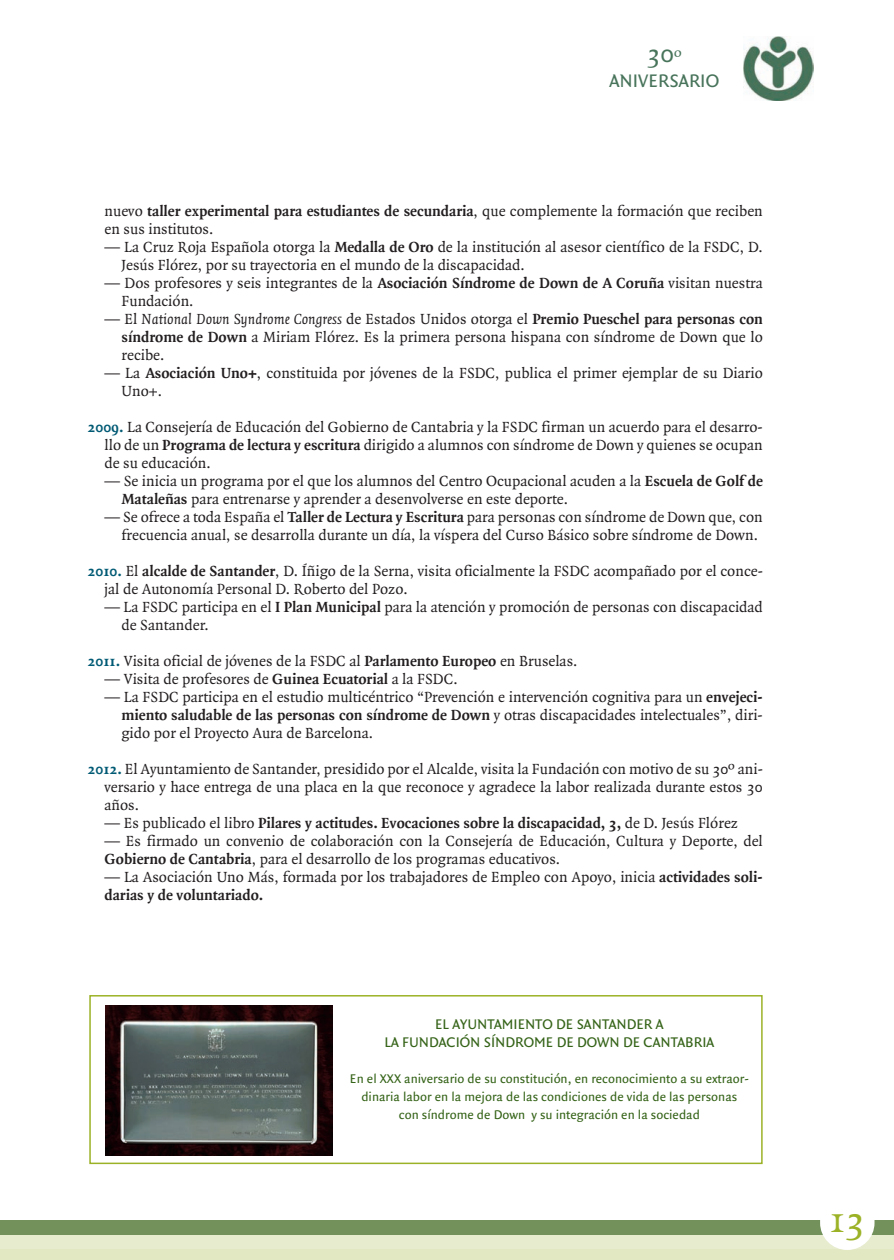
<style>
.page{position:relative;width:894px;height:1260px;background:#fff}
.page>*{position:absolute;margin:0;border:0;box-sizing:border-box;transform-origin:0 0}
.t1{font:39px "Quadraat";color:#9cb226}
.t2{font:27px "Quadraat";color:#48745b}
.t3{font:19.5px "Quadraat Sans Small Caps";color:#48745b}
.t4{font:15.75px/18px "Quadraat";color:#231f20}
.t5{font:700 15.75px "Quadraat";color:#231f20}
.t6{font:15px/18px "Quadraat Sans";color:#366419;text-align:center}
.t7{font:13.5px/18px "Quadraat Sans";color:#366419;text-align:center}
.s1{font-size:18px}
.s2{font-weight:700}
.s3{font-family:"Quadraat Sans";font-style:italic}
.s4{font-style:italic}
.s5{font-weight:700;color:#005a74}
.s6{font-family:"Quadraat Sans";font-weight:400;font-style:italic}
.s7{font-weight:400}
</style>
<div class="page">
<div style="left:89px;top:995px;width:674px;height:169px;border:2px solid #9cb226"></div>
<div style="left:0;top:1221px;width:894px;height:39px;background:#e1e8c2"></div>
<div style="left:0;top:1221px;width:894px;height:28px;background:#e7ecce"></div>
<div style="left:0;top:1221px;width:894px;height:14px;background:#73925b"></div>
<div style="left:820px;top:1191px;width:55px;height:59px;background:#fff;border-radius:27px"></div>
<img style="left:744px;top:36px;width:69px;height:64px">
<img style="left:105px;top:1006px;width:228px;height:149px">
<h2 class="t2" style="left:647px;top:43px;width:36px">30<span class="s1">º</span></h2>
<p class="t3" style="left:609px;top:69px;width:111px">ANIVERSARIO</p>
<p class="t4" style="left:105px;top:203px;width:660px">nuevo <span class="s2">taller experimental para estudiantes de secundaria</span>, que complemente la formación que reciben en sus institutos.</p>
<p class="t4" style="left:122px;top:239px;width:643px;text-indent:-17px"><span class="s3">—</span> La Cruz Roja Española otorga la <span class="s2">Medalla de Oro</span> de la institución al asesor científico de la FSDC, D.<br>Jesús Flórez, por su trayectoria en el mundo de la discapacidad.</p>
<p class="t4" style="left:122px;top:275px;width:643px;text-indent:-17px"><span class="s3">—</span> Dos profesores y seis integrantes de la <span class="s2">Asociación Síndrome de Down de A Coruña</span> visitan nuestra<br>Fundación.</p>
<p class="t4" style="left:122px;top:311px;width:643px;text-align:justify;text-indent:-17px"><span class="s3">—</span> El <span class="s4">National Down Syndrome Congress</span> de Estados Unidos otorga el <span class="s2">Premio Pueschel para personas con síndrome de Down</span> a Miriam Flórez. Es la primera persona hispana con síndrome de Down que lo recibe.</p>
<p class="t4" style="left:122px;top:365px;width:643px;text-indent:-17px"><span class="s3">—</span> La <span class="s2">Asociación Uno+</span>, constituida por jóvenes de la FSDC, publica el primer ejemplar de su Diario<br>Uno+.</p>
<p class="t4" style="left:105px;top:419px;width:660px;text-align:justify;text-indent:-17px"><span class="s5">2009.</span> La Consejería de Educación del Gobierno de Cantabria y la FSDC firman un acuerdo para el desarro&shy;llo de un <span class="s2">Programa de lectura y escritura</span> dirigido a alumnos con síndrome de Down y quienes se ocupan de su educación.</p>
<p class="t4" style="left:122px;top:473px;width:643px;text-indent:-17px"><span class="s3">—</span> Se inicia un programa por el que los alumnos del Centro Ocupacional acuden a la <span class="s2">Escuela de Golf de<br>Mataleñas</span> para entrenarse y aprender a desenvolverse en este deporte.</p>
<p class="t4" style="left:105px;top:509px;width:660px;text-align:right"><span class="s3">—</span> Se ofrece a toda España el <span class="s2">Taller de Lectura y Escritura</span> para personas con síndrome de Down que, con frecuencia anual, se desarrolla durante un día, la víspera del Curso Básico sobre síndrome de Down.</p>
<p class="t4" style="left:105px;top:563px;width:660px;text-indent:-17px"><span class="s5">2010.</span> El <span class="s2">alcalde de Santander</span>, D. Íñigo de la Serna, visita oficialmente la FSDC acompañado por el conce&shy;jal de Autonomía Personal D. Roberto del Pozo.</p>
<p class="t4" style="left:122px;top:599px;width:643px;text-indent:-17px"><span class="s3">—</span> La FSDC participa en el <span class="s2">I Plan Municipal</span> para la atención y promoción de personas con discapacidad de Santander.</p>
<p class="t4" style="left:88px;top:653px;width:492px"><span class="s5">2011.</span> Visita oficial de jóvenes de la FSDC al <span class="s2">Parlamento Europeo</span> en Bruselas.</p>
<p class="t4" style="left:105px;top:671px;width:355px"><span class="s3">—</span> Visita de profesores de <span class="s2">Guinea Ecuatorial</span> a la FSDC.</p>
<p class="t4" style="left:122px;top:689px;width:643px;text-align:justify;text-indent:-17px"><span class="s3">—</span> La FSDC participa en el estudio multicéntrico “Prevención e intervención cognitiva para un <span class="s2">envejeci&shy;miento saludable de las personas con síndrome de Down</span> y otras discapacidades intelectuales”, diri&shy;gido por el Proyecto Aura de Barcelona.</p>
<p class="t4" style="left:105px;top:761px;width:660px;text-align:justify;text-indent:-17px"><span class="s5">2012.</span> El Ayuntamiento de Santander, presidido por el Alcalde, visita la Fundación con motivo de su 30º ani&shy;versario y hace entrega de una placa en la que reconoce y agradece la labor realizada durante estos 30 años.</p>
<p class="t5" style="left:105px;top:817px;width:635px"><span class="s6">—</span> <span class="s7">Es publicado el libro</span> Pilares y actitudes. Evocaciones sobre la discapacidad, 3, <span class="s7">de D. Jesús Flórez</span></p>
<p class="t4" style="left:105px;top:833px;width:660px"><span class="s3">—</span> Es firmado un convenio de colaboración con la Consejería de Educación, Cultura y Deporte, del<br><span class="s2">Gobierno de Cantabria</span>, para el desarrollo de los programas educativos.</p>
<p class="t4" style="left:105px;top:869px;width:660px"><span class="s3">—</span> La Asociación Uno Más, formada por los trabajadores de Empleo con Apoyo, inicia <span class="s2">actividades soli&shy;darias y de voluntariado.</span></p>
<p class="t6" style="left:384px;top:1017px;width:332px">EL AYUNTAMIENTO DE SANTANDER A<br>LA FUNDACIÓN SÍNDROME DE DOWN DE CANTABRIA</p>
<p class="t7" style="left:350px;top:1071px;width:400px">En el XXX aniversario de su constitución, en reconocimiento a su extraor&shy;dinaria labor en la mejora de las condiciones de vida de las personas con síndrome de Down y su integración en la sociedad</p>
<h1 class="t1" style="left:830px;top:1205px;width:36px">13</h1>
</div>
